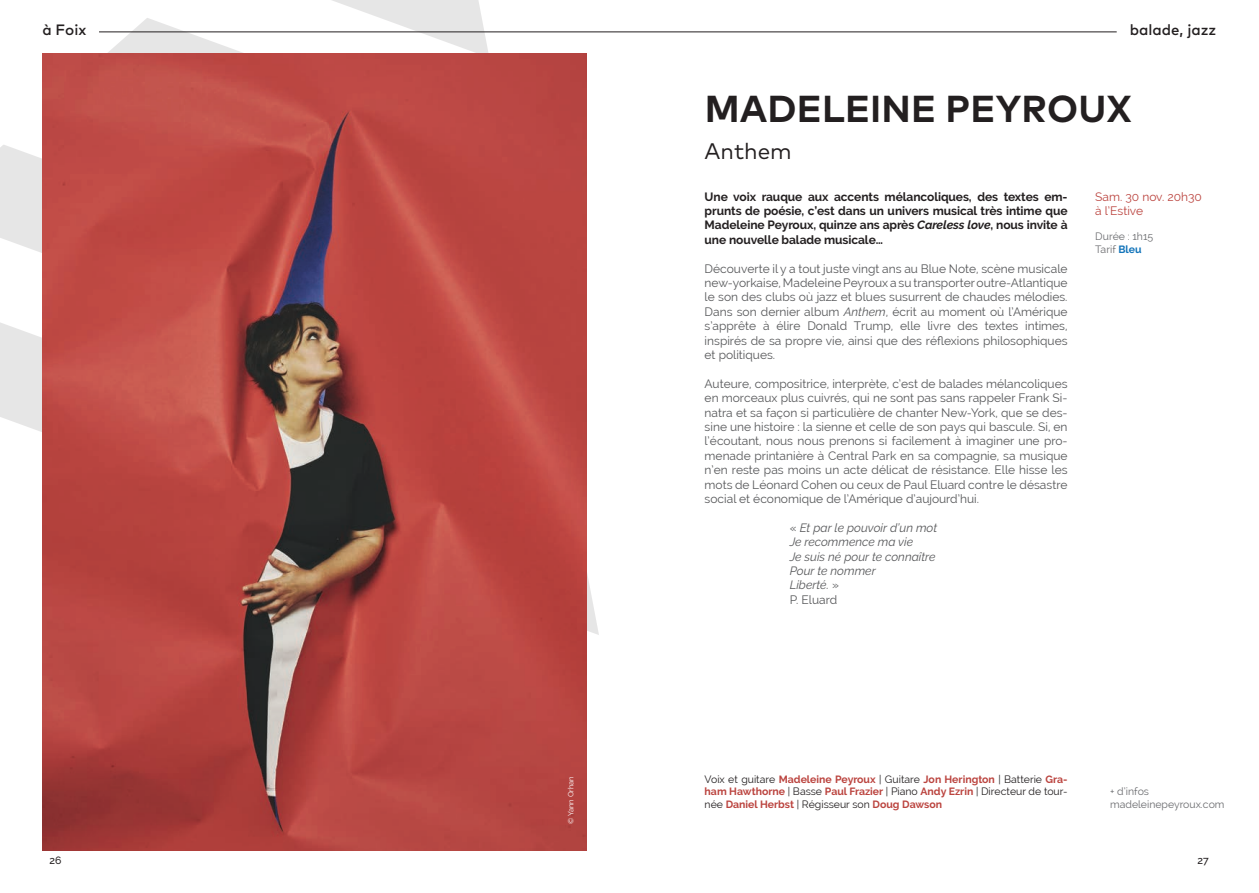
<style>
.page{position:relative;width:1259px;height:893px;background:#fff}
.page>*{position:absolute;margin:0;border:0;box-sizing:border-box;transform-origin:0 0}
.t1{font:700 37.5px "Mark Pro";letter-spacing:.005em;color:#231f20}
.t2{font:22.5px "Mark Pro";color:#231f20}
.t3{font:500 15px "Mark Pro";color:#231f20}
.t4{font:12px/14.4px "Raleway";color:#57585a;text-align:justify}
.t5{font:700 12px/14.4px "Raleway";letter-spacing:-.005em;color:#231f20;text-align:justify}
.t6{font:italic 12px/14.4px "Raleway";color:#57585a}
.t7{font:12px/14.4px "Raleway";color:#bb443f}
.t8{font:700 10.5px/12.6px "Raleway";color:#bb443f;text-align:justify}
.t9{font:10.5px/12.6px "Raleway";color:#6c6d70}
.t10{font:500 10.5px "Raleway";color:#231f20}
.t11{font:7.5px "Raleway";color:#fff}
.s1{font-style:italic}
.s2{font-style:normal}
.s3{font-weight:700;color:#1274ba}
.s4{font-weight:400;color:#231f20}
</style>
<div class="page">
<svg style="left:0;top:295px;width:43px;height:192px;fill:#e9e8e8"></svg>
<svg style="left:0;top:103px;width:43px;height:192px;fill:#ecebec"></svg>
<svg style="left:42px;top:0;width:557px;height:103px"></svg>
<hr style="left:99px;top:32px;width:1017px;height:1px;background:#231f20">
<img style="left:43px;top:53px;width:544px;height:797px">
<p class="t3" style="left:43px;top:19px;width:45px">à Foix</p>
<p class="t11" style="left:566px;top:824px;width:49px;rotate:-90deg">© Yann Orhan</p>
<p class="t3" style="left:1129px;top:19px;width:88px">balade, jazz</p>
<h1 class="t1" style="left:705px;top:81px;width:429px">MADELEINE PEYROUX</h1>
<h2 class="t2" style="left:704px;top:135px;width:89px">Anthem</h2>
<p class="t5" style="left:704px;top:189px;width:364px">Une voix rauque aux accents mélancoliques, des textes em&shy;prunts de poésie, c’est dans un univers musical très intime que Madeleine Peyroux, quinze ans après <span class="s1">Careless love</span>, nous invite à une nouvelle balade musicale…</p>
<p class="t4" style="left:704px;top:261px;width:364px">Découverte il y a tout juste vingt ans au Blue Note, scène musicale new-yorkaise, Madeleine Peyroux a su transporter outre-Atlantique le son des clubs où jazz et blues susurrent de chaudes mélodies.<br>Dans son dernier album <span class="s1">Anthem</span>, écrit au moment où l’Amérique s’apprête à élire Donald Trump, elle livre des textes intimes, inspirés de sa propre vie, ainsi que des réflexions philosophiques et politiques.</p>
<p class="t4" style="left:704px;top:376px;width:364px">Auteure, compositrice, interprète, c’est de balades mélancoliques en morceaux plus cuivrés, qui ne sont pas sans rappeler Frank Si&shy;natra et sa façon si particulière de chanter New-York, que se des&shy;sine une histoire : la sienne et celle de son pays qui bascule. Si, en l’écoutant, nous nous prenons si facilement à imaginer une pro&shy;menade printanière à Central Park en sa compagnie, sa musique n’en reste pas moins un acte délicat de résistance. Elle hisse les mots de Léonard Cohen ou ceux de Paul Eluard contre le désastre social et économique de l’Amérique d’aujourd’hui.</p>
<p class="t6" style="left:789px;top:520px;width:149px"><span class="s2">«</span> Et par le pouvoir d’un mot<br>Je recommence ma vie<br>Je suis né pour te connaître<br>Pour te nommer<br>Liberté. <span class="s2">»<br>P. Eluard</span></p>
<p class="t7" style="left:1095px;top:189px;width:108px">Sam. 30 nov. 20h30 à l’Estive</p>
<p class="t9" style="left:1095px;top:230px;width:60px">Durée : 1h15<br>Tarif <span class="s3">Bleu</span></p>
<p class="t8" style="left:704px;top:773px;width:364px"><span class="s4">Voix et guitare</span> Madeleine Peyroux <span class="s4">| Guitare</span> Jon Herington <span class="s4">| Batterie</span> Gra&shy;ham Hawthorne <span class="s4">| Basse</span> Paul Frazier <span class="s4">| Piano</span> Andy Ezrin <span class="s4">| Directeur de tour&shy;née</span> Daniel Herbst <span class="s4">| Régisseur son</span> Doug Dawson</p>
<p class="t9" style="left:1110px;top:785px;width:116px">+ d’infos madeleinepeyroux.com</p>
<p class="t10" style="left:49px;top:855px;width:13px">26</p>
<p class="t10" style="left:1197px;top:855px;width:13px">27</p>
</div>
